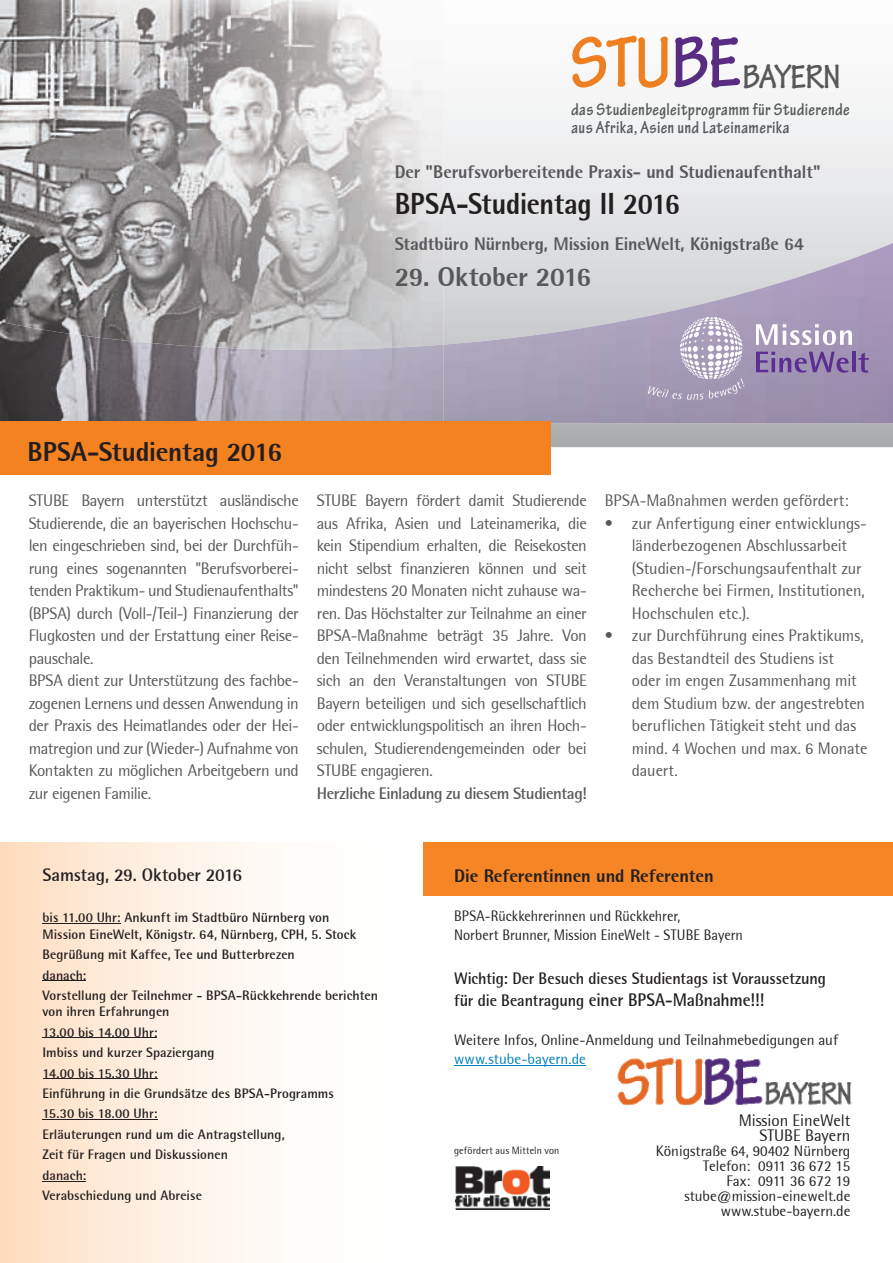
<style>
.page{position:relative;width:893px;height:1263px;background:#fff}
.page>*{position:absolute;margin:0;border:0;box-sizing:border-box;transform-origin:0 0}
.t1{font:700 condensed 35.85px "Tekton Pro";letter-spacing:-.02em;color:#58585a}
.t2{font:800 30px "Rotis Semi Sans";letter-spacing:-.01em;color:#231f20;scale:.91 1}
.t3{font:800 27px "Rotis Semi Sans";letter-spacing:-.01em;color:#231f20}
.t4{font:800 27px "Rotis Semi Sans";letter-spacing:-.01em;color:#57585a}
.t5{font:800 18px "Rotis Semi Sans";letter-spacing:-.005em;color:#57585a}
.t6{font:700 condensed 18px/18px "Tekton Pro";letter-spacing:.02em;color:#57585a}
.t7{font:700 18px "Rotis Semi Sans";letter-spacing:-.01em;color:#231f20;scale:.95 1}
.t8{font:800 18px "Rotis Semi Sans";letter-spacing:-.005em;color:#231f20}
.t9{font:700 18px "Rotis Semi Sans";letter-spacing:-.01em;color:#231f20}
.t10{font:16.5px/22.5px "Rotis Semi Sans";letter-spacing:-.015em;color:#57585a}
.t11{font:700 16.5px "Rotis Semi Sans";letter-spacing:-.005em;color:#231f20;scale:.95 1}
.t12{font:700 16.5px "Rotis Semi Sans";letter-spacing:-.03em;color:#57585a}
.t13{font:16.5px/15px "Rotis Semi Sans";color:#231f20;text-align:right}
.t14{font:15px/15px "Rotis Semi Sans";color:#231f20;text-align:right}
.t15{font:15px/19.5px "Rotis Semi Sans";color:#231f20;scale:.95 1}
.t16{font:15px "Rotis Semi Sans";letter-spacing:.005em;color:#007fba}
.t17{font:700 13.5px/20.4px "Rotis Semi Sans";color:#231f20}
.t18{font:10.5px "Rotis Semi Sans";letter-spacing:.015em;color:#231f20;scale:.95 1}
.s1{font-size:76.95px;color:#ee8022}
.s2{font-size:76.95px;color:#572c81}
.s3{font-size:16.5px}
</style>
<div class="page">
<div style="left:0;top:842px;width:446px;height:421px;background:linear-gradient(to right,#fde2c7,#fff)"></div>
<svg style="left:443px;top:100px;width:450px;height:347px"></svg>
<img style="left:617px;top:1057px;width:235px;height:47px">
<img style="left:0;top:0;width:443px;height:243px">
<img style="left:0;top:243px;width:893px;height:180px">
<img style="left:0;top:322px;width:443px;height:99px">
<svg style="left:756px;top:324px;width:96px;height:21px"></svg>
<svg style="left:756px;top:352px;width:93px;height:21px;background:#866da6"></svg>
<hr style="left:852px;top:352px;width:4px;height:20px;background:#5b2e91">
<svg style="left:858px;top:352px;width:11px;height:21px"></svg>
<svg style="left:648px;top:317px;width:96px;height:83px;background:#b4abc3"></svg>
<div style="left:0;top:421px;width:551px;height:53px;background:#f58220"></div>
<div style="left:423px;top:842px;width:470px;height:53px;background:#f58525"></div>
<hr style="left:43px;top:923px;width:78px;height:1px;background:#231f20">
<hr style="left:43px;top:980px;width:43px;height:1px;background:#231f20">
<hr style="left:43px;top:1037px;width:114px;height:1px;background:#231f20">
<hr style="left:43px;top:1078px;width:114px;height:1px;background:#231f20">
<hr style="left:43px;top:1119px;width:115px;height:1px;background:#231f20">
<hr style="left:43px;top:1181px;width:43px;height:1px;background:#231f20">
<hr style="left:454px;top:1065px;width:132px;height:1px;background:#007fba">
<img style="left:456px;top:1166px;width:94px;height:44px">
<h1 class="t1" style="left:570px;top:55px;width:272px"><span class="s1">STU</span><span class="s2">BE</span>BAYERN</h1>
<p class="t6" style="left:571px;top:100px;width:280px">das Studienbegleitprogramm für Studierende aus Afrika, Asien und Lateinamerika</p>
<h3 class="t3" style="left:28px;top:435px;width:256px">BPSA-Studientag 2016</h3>
<p class="t5" style="left:395px;top:161px;width:427px">Der "Berufsvorbereitende Praxis- und Studienaufenthalt"</p>
<h2 class="t2" style="left:395px;top:185px;width:315px">BPSA-Studientag II 2016</h2>
<p class="t5" style="left:395px;top:233px;width:411px">Stadtbüro Nürnberg, Mission EineWelt, Königstraße 64</p>
<h3 class="t4" style="left:395px;top:260px;width:198px">29. Oktober 2016</h3>
<p class="t10" style="left:29px;top:489px;width:272px">STUBE Bayern unterstützt ausländische Studierende, die an bayerischen Hochschu&shy;len eingeschrieben sind, bei der Durchfüh&shy;rung eines sogenannten "Berufsvorberei&shy;tenden Praktikum- und Studienaufenthalts" (BPSA) durch (Voll-/Teil-) Finanzierung der Flugkosten und der Erstattung einer Reise&shy;pauschale.<br>BPSA dient zur Unterstützung des fachbe&shy;zogenen Lernens und dessen Anwendung in der Praxis des Heimatlandes oder der Hei&shy;matregion und zur (Wieder-) Aufnahme von Kontakten zu möglichen Arbeitgebern und zur eigenen Familie.</p>
<p class="t10" style="left:317px;top:489px;width:272px;text-align:justify">STUBE Bayern fördert damit Studierende aus Afrika, Asien und Lateinamerika, die kein Stipendium erhalten, die Reisekosten nicht selbst finanzieren können und seit mindestens 20 Monaten nicht zuhause wa&shy;ren. Das Höchstalter zur Teilnahme an einer BPSA-Maßnahme beträgt 35 Jahre. Von den Teilnehmenden wird erwartet, dass sie sich an den Veranstaltungen von STUBE Bayern beteiligen und sich gesellschaftlich oder entwicklungspolitisch an ihren Hoch&shy;schulen, Studierendengemeinden oder bei STUBE engagieren.</p>
<p class="t12" style="left:317px;top:783px;width:272px">Herzliche Einladung zu diesem Studientag!</p>
<p class="t10" style="left:605px;top:489px;width:245px">BPSA-Maßnahmen werden gefördert:</p>
<p class="t10" style="left:632px;top:512px;width:236px;text-indent:-27px">• zur Anfertigung einer entwicklungs&shy;länderbezogenen Abschlussarbeit (Studien-/Forschungsaufenthalt zur Recherche bei Firmen, Institutionen, Hochschulen etc.).</p>
<p class="t10" style="left:632px;top:624px;width:237px;text-indent:-27px">• zur Durchführung eines Praktikums, das Bestandteil des Studiens ist<br>oder im engen Zusammenhang mit dem Studium bzw. der angestrebten beruflichen Tätigkeit steht und das mind. 4 Wochen und max. 6 Monate dauert.</p>
<p class="t9" style="left:43px;top:864px;width:201px">Samstag, 29. Oktober 2016</p>
<p class="t17" style="left:43px;top:909px;width:315px;line-height:16.2px">bis 11.00 Uhr: Ankunft im Stadtbüro Nürnberg von<br>Mission EineWelt, Königstr. 64, Nürnberg, CPH, 5. Stock</p>
<p class="t17" style="left:43px;top:944px;width:337px">Begrüßung mit Kaffee, Tee und Butterbrezen<br>danach:<br>Vorstellung der Teilnehmer - BPSA-Rückkehrende berichten</p>
<p class="t17" style="left:43px;top:1001px;width:293px">von ihren Erfahrungen<br>13.00 bis 14.00 Uhr:<br>Imbiss und kurzer Spaziergang<br>14.00 bis 15.30 Uhr:<br>Einführung in die Grundsätze des BPSA-Programms<br>15.30 bis 18.00 Uhr:<br>Erläuterungen rund um die Antragstellung,<br>Zeit für Fragen und Diskussionen<br>danach:<br>Verabschiedung und Abreise</p>
<p class="t8" style="left:454px;top:864px;width:261px">Die Referentinnen und Referenten</p>
<p class="t15" style="left:454px;top:906px;width:306px">BPSA-Rückkehrerinnen und Rückkehrer,<br>Norbert Brunner, Mission EineWelt - STUBE Bayern</p>
<p class="t11" style="left:454px;top:968px;width:393px">Wichtig: Der Besuch dieses Studientags ist Voraussetzung</p>
<p class="t7" style="left:454px;top:988px;width:328px"><span class="s3">für die Beantragung</span> einer BPSA-Maßnahme!!!</p>
<p class="t14" style="left:454px;top:1032px;width:386px">Weitere Infos, Online-Anmeldung und Teilnahmebedigungen auf</p>
<p class="t16" style="left:454px;top:1050px;width:133px">www.stube-bayern.de</p>
<p class="t18" style="left:454px;top:1144px;width:112px">gefördert aus Mitteln von</p>
<p class="t13" style="left:739px;top:1112px;width:113px">Mission EineWelt<br>STUBE Bayern</p>
<p class="t14" style="left:656px;top:1143px;width:196px">Königstraße 64, 90402 Nürnberg<br>Telefon: 0911 36 672 15<br>Fax: 0911 36 672 19 stube@mission-einewelt.de www.stube-bayern.de</p>
</div>
